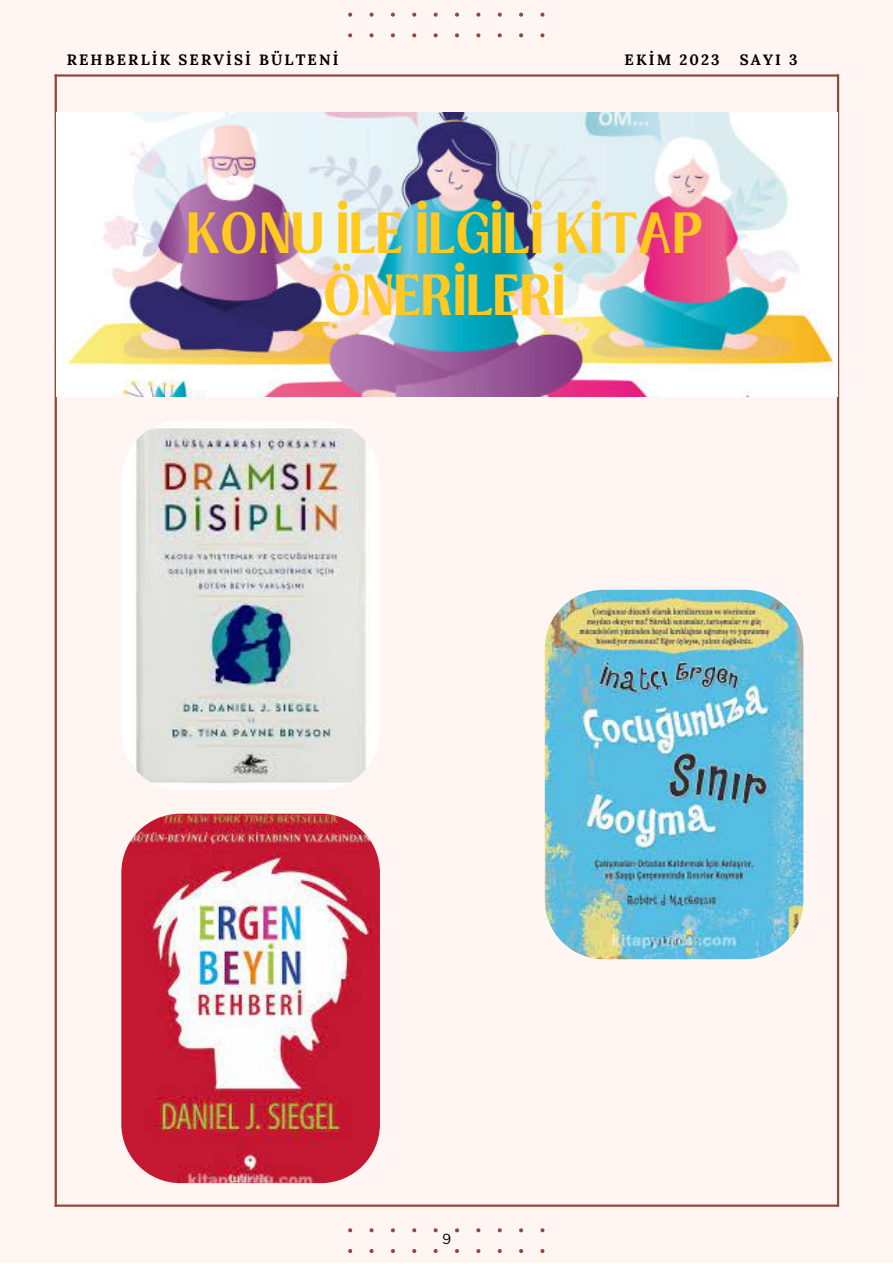
<style>
.page{position:relative;width:893px;height:1264px;background:#fff}
.page>*{position:absolute;margin:0;border:0;box-sizing:border-box;transform-origin:0 0}
.t1{font:700 44.4px/61.8px "Loubag";letter-spacing:.015em;color:#ffc91f;text-align:center}
.t2{font:700 15px "Lora";letter-spacing:.14em;color:#000}
.t3{font:14.55px "Nunito";color:#000001}
</style>
<div class="page">
<div style="left:0;top:0;width:892px;height:1262px;background:#fff5f2"></div>
<hr style="left:836px;top:74px;width:3px;height:1132px;background:#944839">
<hr style="left:55px;top:74px;width:2px;height:1132px;background:#944839">
<hr style="left:56px;top:1204px;width:781px;height:2px;background:#944839">
<hr style="left:55px;top:74px;width:783px;height:3px;background:#944839">
<img style="left:121px;top:420px;width:259px;height:370px;border-radius:59px">
<img style="left:544px;top:589px;width:259px;height:370px;border-radius:59px">
<svg style="left:348px;top:12px;width:196px;height:25px"></svg>
<svg style="left:348px;top:1228px;width:196px;height:25px"></svg>
<img style="left:121px;top:813px;width:259px;height:370px;border-radius:59px">
<img style="left:57px;top:112px;width:780px;height:285px">
<p class="t2" style="left:67px;top:47px;width:273px">REHBERLİK SERVİSİ BÜLTENİ</p>
<p class="t2" style="left:624px;top:47px;width:96px">EKİM 2023</p>
<p class="t2" style="left:739px;top:47px;width:59px">SAYI 3</p>
<h1 class="t1" style="left:187px;top:204px;width:515px">KONU İLE İLGİLİ KİTAP<br>ÖNERİLERİ</h1>
<p class="t3" style="left:442px;top:1228px;width:10px">9</p>
</div>
